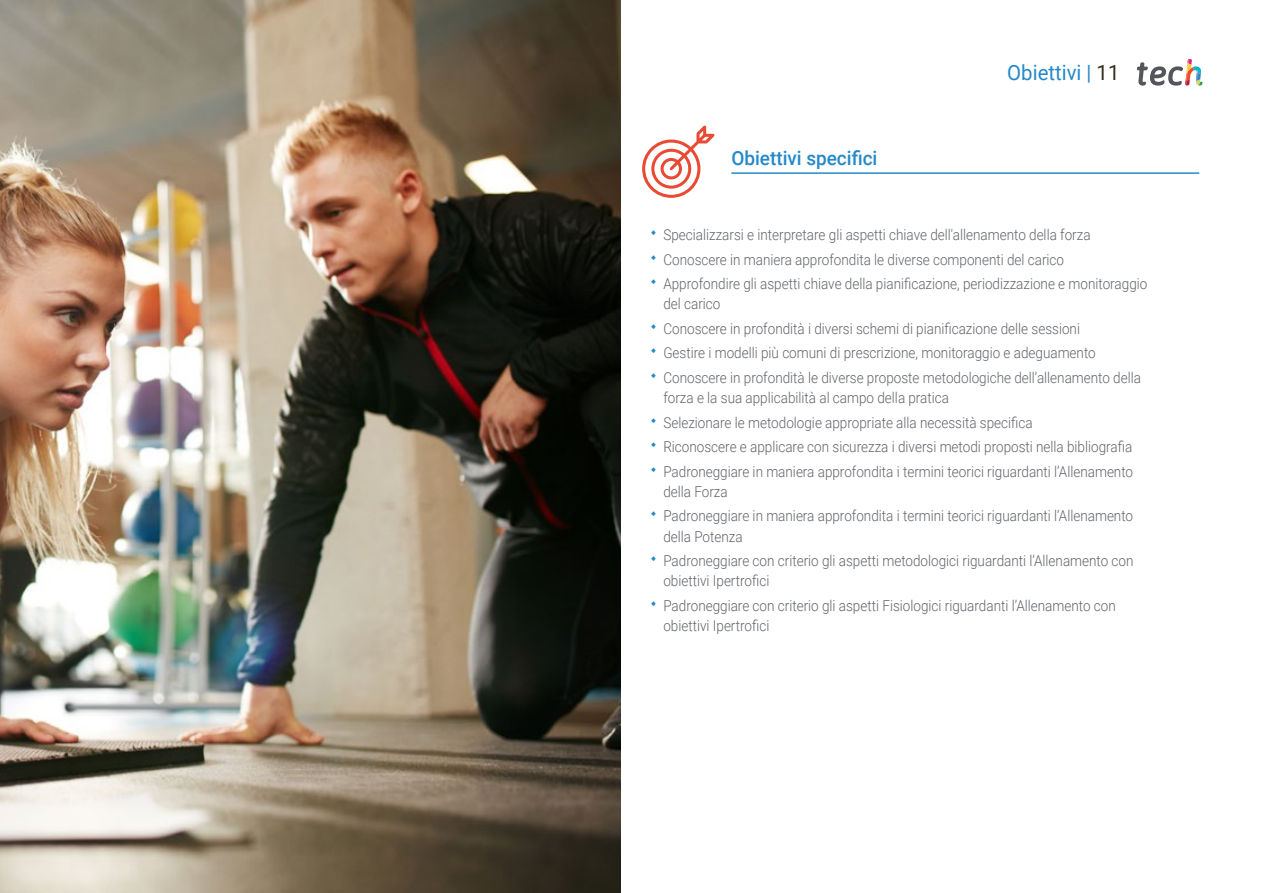
<style>
.page{position:relative;width:1263px;height:893px;background:#fff}
.page>*{position:absolute;margin:0;border:0;box-sizing:border-box;transform-origin:0 0}
.t1{font:21px "Roboto";color:#2488c9}
.t2{font:500 19.5px "Roboto";color:#2488c9}
.t3{font:300 15px/24.5px "Roboto";color:#61646a;scale:.9 1}
.s1{color:#312e20}
</style>
<div class="page">
<svg style="left:1137px;top:59px;width:65px;height:27px"></svg>
<img style="left:0;top:0;width:621px;height:893px">
<svg style="left:642px;top:125px;width:72px;height:73px"></svg>
<hr style="left:731px;top:173px;width:468px;height:1px;background:#2488c9">
<h2 class="t2" style="left:731px;top:144px;width:147px">Obiettivi specifici</h2>
<h1 class="t1" style="left:1007px;top:57px;width:114px">Obiettivi | <span class="s1">11</span></h1>
<p class="t3" style="left:663px;top:222px;width:539px">Specializzarsi e interpretare gli aspetti chiave dell'allenamento della forza<br>Conoscere in maniera approfondita le diverse componenti del carico<br>Approfondire gli aspetti chiave della pianificazione, periodizzazione e monitoraggio</p>
<p class="t3" style="left:663px;top:291px;width:532px">del carico<br>Conoscere in profondità i diversi schemi di pianificazione delle sessioni<br>Gestire i modelli più comuni di prescrizione, monitoraggio e adeguamento Conoscere in profondità le diverse proposte metodologiche dell’allenamento della</p>
<p class="t3" style="left:663px;top:385px;width:523px">forza e la sua applicabilità al campo della pratica<br>Selezionare le metodologie appropriate alla necessità specifica<br>Riconoscere e applicare con sicurezza i diversi metodi proposti nella bibliografia Padroneggiare in maniera approfondita i termini teorici riguardanti l’Allenamento</p>
<p class="t3" style="left:663px;top:479px;width:523px">della Forza<br>Padroneggiare in maniera approfondita i termini teorici riguardanti l’Allenamento</p>
<p class="t3" style="left:663px;top:523px;width:524px">della Potenza<br>Padroneggiare con criterio gli aspetti metodologici riguardanti l’Allenamento con</p>
<p class="t3" style="left:663px;top:568px;width:504px">obiettivi Ipertrofici<br>Padroneggiare con criterio gli aspetti Fisiologici riguardanti l’Allenamento con</p>
<p class="t3" style="left:663px;top:613px;width:119px">obiettivi Ipertrofici</p>
</div>
